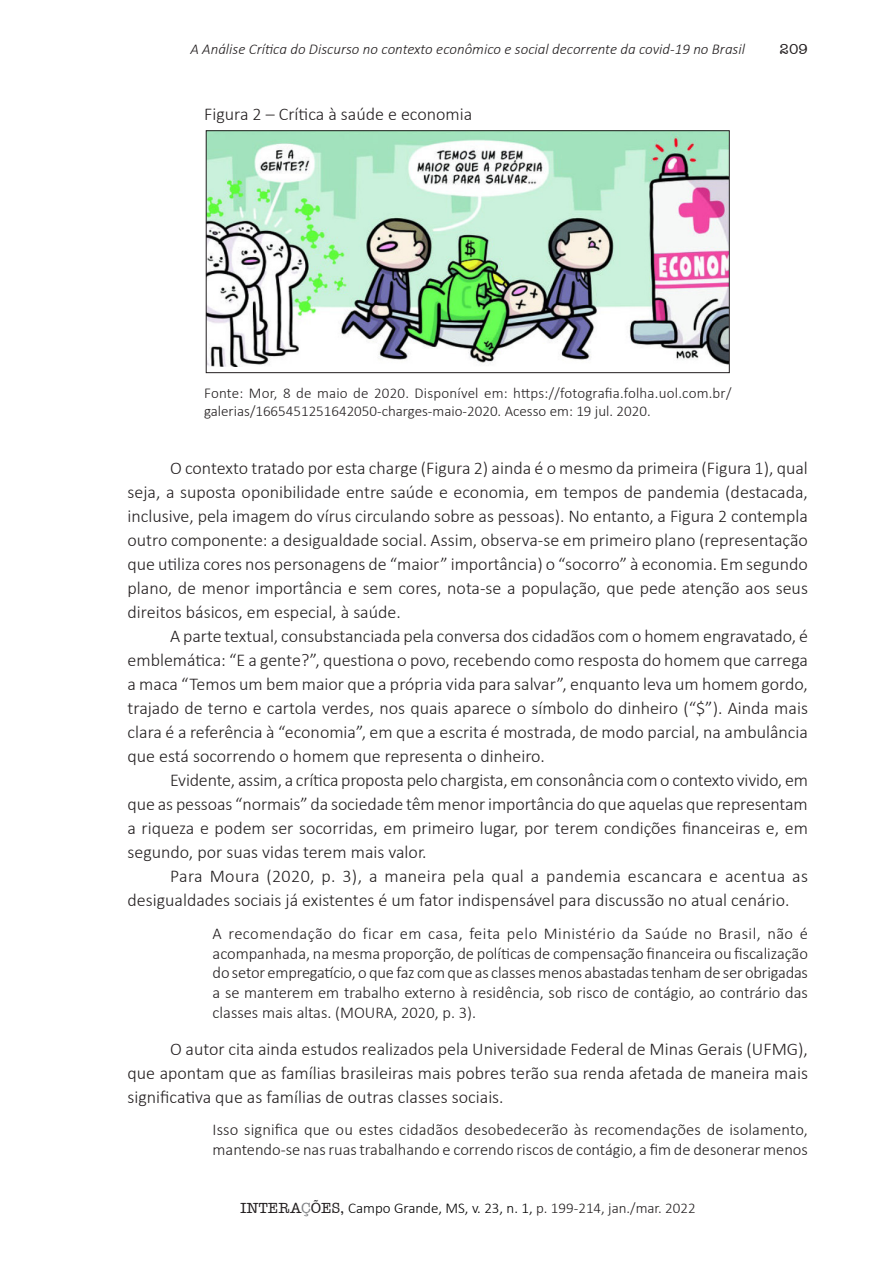
<style>
.page{position:relative;width:893px;height:1263px;background:#fff}
.page>*{position:absolute;margin:0;border:0;box-sizing:border-box;transform-origin:0 0}
.Corpo_do_texto{font:300 18px/24px "Calibri";color:#231f20;text-align:justify}
.Tabela_figura{font:300 18px "Calibri";color:#231f20}
.Citação{font:300 16.5px/19.8px "Calibri";color:#231f20;text-align:justify}
.Legenda{font:300 15px/18px "Calibri";color:#231f20}
.t1{font:italic 300 15px "Calibri";color:#231f20}
.t2{font:300 15px "Calibri";color:#000}
.t3{font:500 15px "Amer Typewriter IT Cby BT";color:#231f20}
.s1{font-family:"Amer Typewriter IT Cby BT";font-weight:500;color:#231f20}
.s2{font-family:"Amer Typewriter IT Cby BT";font-weight:500;color:#808285}
.s3{color:#231f20}
</style>
<div class="page">
<img style="left:208px;top:132px;width:519px;height:234px">
<div style="left:206px;top:130px;width:523px;height:243px;border:1px solid #231f20"></div>
<p class="t1" style="left:190px;top:40px;width:556px">A Análise Crítica do Discurso no contexto econômico e social decorrente da covid-19 no Brasil</p>
<p class="t3" style="left:780px;top:40px;width:30px">209</p>
<p class="Tabela_figura" style="left:204px;top:103px;width:270px">Figura 2 – Crítica à saúde e economia</p>
<p class="Legenda" style="left:204px;top:384px;width:529px">Fonte: Mor, 8 de maio de 2020. Disponível em: https://fotografia.folha.uol.com.br/ galerias/1665451251642050-charges-maio-2020. Acesso em: 19 jul. 2020.</p>
<p class="Corpo_do_texto" style="left:128px;top:456px;width:682px;text-indent:43px">O contexto tratado por esta charge (Figura 2) ainda é o mesmo da primeira (Figura 1), qual seja, a suposta oponibilidade entre saúde e economia, em tempos de pandemia (destacada, inclusive, pela imagem do vírus circulando sobre as pessoas). No entanto, a Figura 2 contempla outro componente: a desigualdade social. Assim, observa-se em primeiro plano (representação que utiliza cores nos personagens de “maior” importância) o “socorro” à economia. Em segundo plano, de menor importância e sem cores, nota-se a população, que pede atenção aos seus direitos básicos, em especial, à saúde.</p>
<p class="Corpo_do_texto" style="left:128px;top:624px;width:682px;text-indent:43px">A parte textual, consubstanciada pela conversa dos cidadãos com o homem engravatado, é emblemática: “E a gente?”, questiona o povo, recebendo como resposta do homem que carrega a maca “Temos um bem maior que a própria vida para salvar”, enquanto leva um homem gordo, trajado de terno e cartola verdes, nos quais aparece o símbolo do dinheiro (“$”). Ainda mais clara é a referência à “economia”, em que a escrita é mostrada, de modo parcial, na ambulância que está socorrendo o homem que representa o dinheiro.</p>
<p class="Corpo_do_texto" style="left:128px;top:768px;width:682px;text-indent:43px">Evidente, assim, a crítica proposta pelo chargista, em consonância com o contexto vivido, em que as pessoas “normais” da sociedade têm menor importância do que aquelas que representam a riqueza e podem ser socorridas, em primeiro lugar, por terem condições financeiras e, em segundo, por suas vidas terem mais valor.</p>
<p class="Corpo_do_texto" style="left:128px;top:864px;width:682px;text-indent:43px">Para Moura (2020, p. 3), a maneira pela qual a pandemia escancara e acentua as desigualdades sociais já existentes é um fator indispensável para discussão no atual cenário.</p>
<p class="Citação" style="left:213px;top:923px;width:597px">A recomendação do ficar em casa, feita pelo Ministério da Saúde no Brasil, não é acompanhada, na mesma proporção, de políticas de compensação financeira ou fiscalização do setor empregatício, o que faz com que as classes menos abastadas tenham de ser obrigadas a se manterem em trabalho externo à residência, sob risco de contágio, ao contrário das classes mais altas. (MOURA, 2020, p. 3).</p>
<p class="Corpo_do_texto" style="left:128px;top:1036px;width:682px;text-indent:43px">O autor cita ainda estudos realizados pela Universidade Federal de Minas Gerais (UFMG), que apontam que as famílias brasileiras mais pobres terão sua renda afetada de maneira mais significativa que as famílias de outras classes sociais.</p>
<p class="Citação" style="left:213px;top:1120px;width:597px">Isso significa que ou estes cidadãos desobedecerão às recomendações de isolamento, mantendo-se nas ruas trabalhando e correndo riscos de contágio, a fim de desonerar menos</p>
<p class="t2" style="left:240px;top:1198px;width:457px"><span class="s1">INTERA</span><span class="s2">Ç</span><span class="s1">ÕES,</span> Campo Grande, MS, v. 23, n. 1, <span class="s3">p. 199-214, jan./mar. 2022</span></p>
</div>
